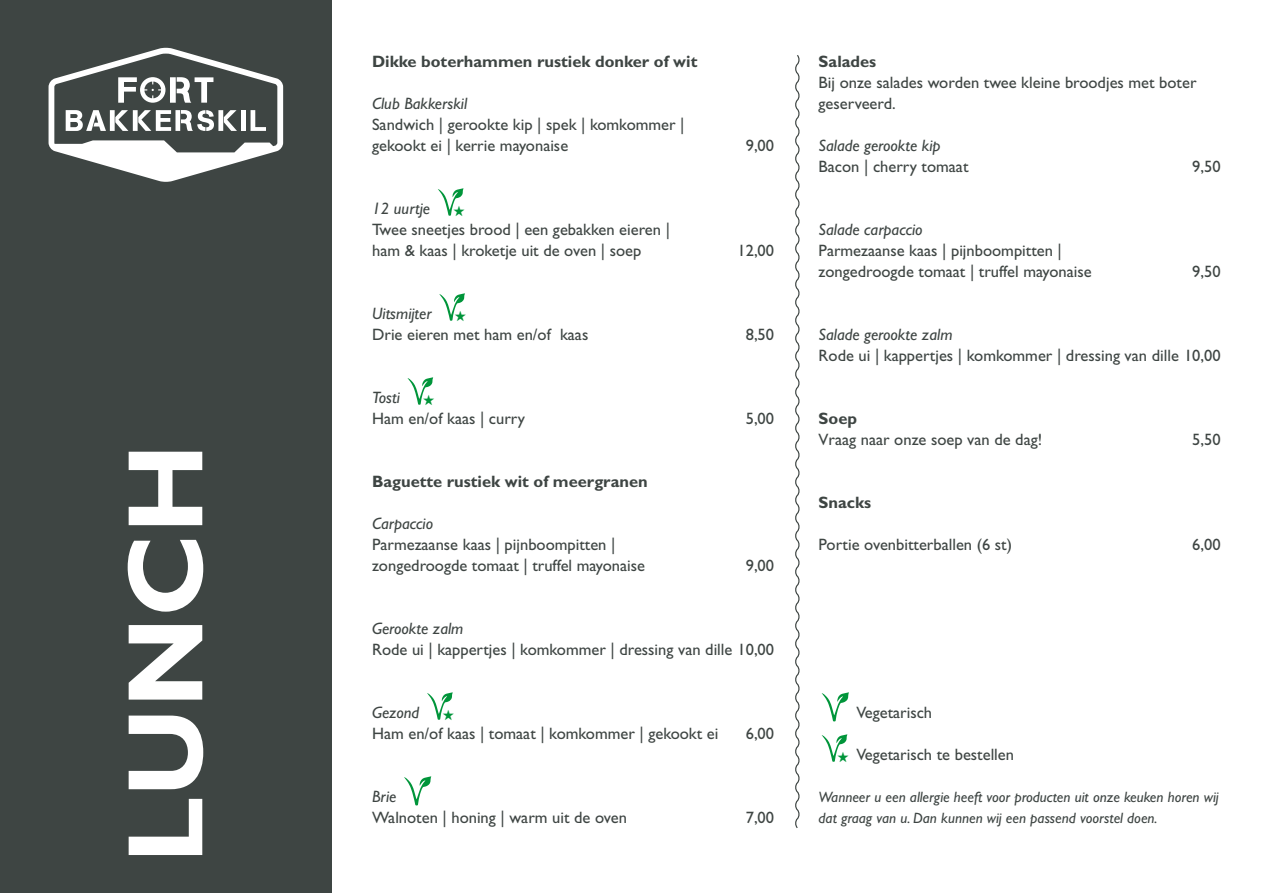
<style>
.page{position:relative;width:1263px;height:893px;background:#fff}
.page>*{position:absolute;margin:0;border:0;box-sizing:border-box;transform-origin:0 0}
.t1{font:700 108px "Gill Sans Std";color:#fff}
.t2{font:16.5px/21px "Gill Sans Std";color:#3e4543}
.t3{font:italic 16.5px "Gill Sans Std";color:#3e4543}
.t4{font:700 16.5px "Gill Sans Std";color:#3e4543}
.t5{font:italic 15px/21px "Gill Sans Std";color:#3e4543}
.s1{color:#00953a}
</style>
<div class="page">
<div style="left:0;top:0;width:332px;height:893px;background:#3e4543"></div>
<svg style="left:49px;top:48px;width:234px;height:134px"></svg>
<svg style="left:404px;top:776px;width:27px;height:29px"></svg>
<svg style="left:822px;top:692px;width:27px;height:29px"></svg>
<svg style="left:822px;top:734px;width:25px;height:28px"></svg>
<svg style="left:795px;top:55px;width:5px;height:773px"></svg>
<svg style="left:438px;top:188px;width:26px;height:28px"></svg>
<svg style="left:439px;top:293px;width:26px;height:28px"></svg>
<svg style="left:407px;top:377px;width:27px;height:28px"></svg>
<svg style="left:427px;top:692px;width:26px;height:28px"></svg>
<h1 class="t1" style="left:102px;top:863px;width:421px;rotate:-90deg">LUNCH</h1>
<p class="t4" style="left:372px;top:51px;width:327px">Dikke boterhammen rustiek donker of wit</p>
<p class="t3" style="left:372px;top:94px;width:97px">Club Bakkerskil</p>
<p class="t2" style="left:372px;top:114px;width:314px">Sandwich | gerookte kip | spek | komkommer | gekookt ei | kerrie mayonaise</p>
<p class="t3" style="left:372px;top:199px;width:60px">12 uurtje</p>
<p class="t2" style="left:372px;top:219px;width:299px">Twee sneetjes brood | een gebakken eieren | ham &amp; kaas | kroketje uit de oven | soep</p>
<p class="t2" style="left:746px;top:135px;width:30px">9,00</p>
<p class="t2" style="left:737px;top:240px;width:38px">12,00</p>
<p class="t3" style="left:372px;top:304px;width:61px">Uitsmijter</p>
<p class="t2" style="left:372px;top:324px;width:218px">Drie eieren met ham en/of kaas</p>
<p class="t2" style="left:746px;top:324px;width:30px">8,50</p>
<p class="t3" style="left:372px;top:388px;width:29px">Tosti</p>
<p class="t2" style="left:372px;top:408px;width:154px">Ham en/of kaas | curry</p>
<p class="t2" style="left:746px;top:408px;width:30px">5,00</p>
<p class="t4" style="left:372px;top:471px;width:277px">Baguette rustiek wit of meergranen</p>
<p class="t3" style="left:372px;top:514px;width:63px">Carpaccio</p>
<p class="t2" style="left:372px;top:534px;width:275px">Parmezaanse kaas | pijnboompitten | zongedroogde tomaat | truffel mayonaise</p>
<p class="t2" style="left:746px;top:555px;width:30px">9,00</p>
<p class="t3" style="left:372px;top:619px;width:93px">Gerookte zalm</p>
<p class="t2" style="left:372px;top:639px;width:404px">Rode ui | kappertjes | komkommer | dressing van dille 10,00</p>
<p class="t3" style="left:372px;top:703px;width:49px">Gezond</p>
<p class="t2" style="left:372px;top:723px;width:348px">Ham en/of kaas | tomaat | komkommer | gekookt ei</p>
<p class="t2" style="left:746px;top:723px;width:30px">6,00</p>
<p class="t3" style="left:372px;top:787px;width:26px">Brie</p>
<p class="t2" style="left:372px;top:807px;width:256px">Walnoten | honing | warm uit de oven</p>
<p class="t2" style="left:746px;top:807px;width:30px">7,00</p>
<p class="t4" style="left:819px;top:51px;width:59px">Salades</p>
<p class="t2" style="left:819px;top:72px;width:379px">Bij onze salades worden twee kleine broodjes met boter geserveerd.</p>
<p class="t3" style="left:819px;top:136px;width:124px">Salade gerookte kip</p>
<p class="t2" style="left:819px;top:156px;width:151px">Bacon | cherry tomaat</p>
<p class="t2" style="left:1192px;top:156px;width:30px">9,50</p>
<p class="t3" style="left:819px;top:220px;width:105px">Salade carpaccio</p>
<p class="t2" style="left:819px;top:240px;width:275px">Parmezaanse kaas | pijnboompitten | zongedroogde tomaat | truffel mayonaise</p>
<p class="t2" style="left:1192px;top:261px;width:30px">9,50</p>
<p class="t3" style="left:819px;top:325px;width:135px">Salade gerookte zalm</p>
<p class="t2" style="left:819px;top:345px;width:404px">Rode ui | kappertjes | komkommer | dressing van dille 10,00</p>
<p class="t4" style="left:819px;top:408px;width:40px">Soep</p>
<p class="t2" style="left:819px;top:429px;width:225px">Vraag naar onze soep van de dag!</p>
<p class="t2" style="left:1192px;top:429px;width:30px">5,50</p>
<p class="t4" style="left:819px;top:492px;width:54px">Snacks</p>
<p class="t2" style="left:819px;top:534px;width:195px">Portie ovenbitterballen (6 st)</p>
<p class="t2" style="left:1192px;top:534px;width:30px">6,00</p>
<p class="t2" style="left:856px;top:702px;width:77px">Vegetarisch</p>
<p class="t2" style="left:837px;top:744px;width:179px"><span class="s1">★</span> Vegetarisch te bestellen</p>
<p class="t5" style="left:819px;top:786px;width:401px">Wanneer u een allergie heeft voor producten uit onze keuken horen wij dat graag van u. Dan kunnen wij een passend voorstel doen.</p>
</div>
